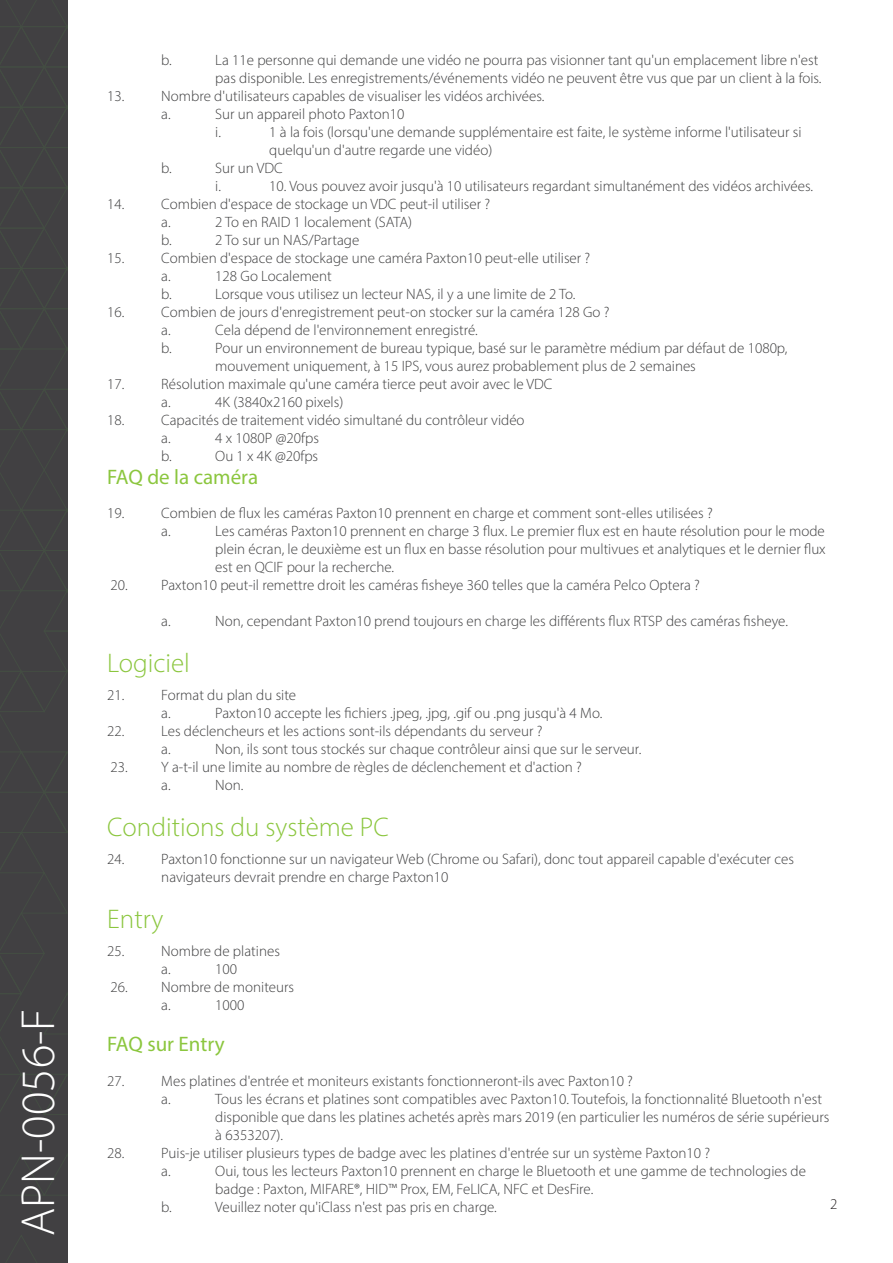
<style>
.page{position:relative;width:893px;height:1263px;background:#fff}
.page>*{position:absolute;margin:0;border:0;box-sizing:border-box;transform-origin:0 0}
.t1{font:300 48px "Myriad Pro";color:#fff}
.t2{font:300 27px "Myriad Pro";color:#8bc63e}
.t3{font:21px "Myriad Pro";color:#8bc63e}
.t4{font:300 15px/18px "Myriad Pro";color:#3e3e3f}
.t5{font:300 15px "Myriad Pro";color:#231f20}
</style>
<div class="page">
<div style="left:0;top:0;width:67px;height:1263px;background:#414042"></div>
<svg style="left:6px;top:1235px;width:31px;height:28px"></svg>
<svg style="left:0;top:0;width:67px;height:1196px"></svg>
<h1 class="t1" style="left:9px;top:1236px;width:229px;rotate:-90deg">APN-0056-F</h1>
<p class="t4" style="left:161px;top:51px;width:12px">b.</p>
<p class="t4" style="left:215px;top:51px;width:608px">La 11e personne qui demande une vidéo ne pourra pas visionner tant qu'un emplacement libre n'est pas disponible. Les enregistrements/événements vidéo ne peuvent être vus que par un client à la fois.</p>
<p class="t4" style="left:107px;top:87px;width:19px">13.</p>
<p class="t4" style="left:161px;top:87px;width:385px">Nombre d'utilisateurs capables de visualiser les vidéos archivées.</p>
<p class="t4" style="left:161px;top:105px;width:11px">a.</p>
<p class="t4" style="left:215px;top:105px;width:191px">Sur un appareil photo Paxton10</p>
<p class="t4" style="left:215px;top:123px;width:7px">i.</p>
<p class="t4" style="left:269px;top:123px;width:534px">1 à la fois (lorsqu'une demande supplémentaire est faite, le système informe l'utilisateur si quelqu'un d'autre regarde une vidéo)</p>
<p class="t4" style="left:161px;top:159px;width:12px">b.</p>
<p class="t4" style="left:215px;top:159px;width:69px">Sur un VDC</p>
<p class="t4" style="left:215px;top:177px;width:7px">i.</p>
<p class="t4" style="left:269px;top:177px;width:545px">10. Vous pouvez avoir jusqu'à 10 utilisateurs regardant simultanément des vidéos archivées.</p>
<p class="t4" style="left:107px;top:195px;width:19px">14.</p>
<p class="t4" style="left:161px;top:195px;width:330px">Combien d'espace de stockage un VDC peut-il utiliser ?</p>
<p class="t4" style="left:161px;top:213px;width:11px">a.</p>
<p class="t4" style="left:215px;top:213px;width:198px">2 To en RAID 1 localement (SATA)</p>
<p class="t4" style="left:161px;top:231px;width:12px">b.</p>
<p class="t4" style="left:215px;top:231px;width:145px">2 To sur un NAS/Partage</p>
<p class="t4" style="left:107px;top:249px;width:19px">15.</p>
<p class="t4" style="left:161px;top:249px;width:430px">Combien d'espace de stockage une caméra Paxton10 peut-elle utiliser ?</p>
<p class="t4" style="left:161px;top:267px;width:11px">a.</p>
<p class="t4" style="left:215px;top:267px;width:118px">128 Go Localement</p>
<p class="t4" style="left:161px;top:285px;width:12px">b.</p>
<p class="t4" style="left:215px;top:285px;width:362px">Lorsque vous utilisez un lecteur NAS, il y a une limite de 2 To.</p>
<p class="t4" style="left:107px;top:303px;width:19px">16.</p>
<p class="t4" style="left:161px;top:303px;width:450px">Combien de jours d'enregistrement peut-on stocker sur la caméra 128 Go ?</p>
<p class="t4" style="left:161px;top:321px;width:11px">a.</p>
<p class="t4" style="left:215px;top:321px;width:264px">Cela dépend de l'environnement enregistré.</p>
<p class="t4" style="left:161px;top:339px;width:12px">b.</p>
<p class="t4" style="left:215px;top:339px;width:574px">Pour un environnement de bureau typique, basé sur le paramètre médium par défaut de 1080p, mouvement uniquement, à 15 IPS, vous aurez probablement plus de 2 semaines</p>
<p class="t4" style="left:107px;top:375px;width:19px">17.</p>
<p class="t4" style="left:161px;top:375px;width:393px">Résolution maximale qu'une caméra tierce peut avoir avec le VDC</p>
<p class="t4" style="left:161px;top:393px;width:11px">a.</p>
<p class="t4" style="left:215px;top:393px;width:130px">4K (3840x2160 pixels)</p>
<p class="t4" style="left:107px;top:411px;width:19px">18.</p>
<p class="t4" style="left:161px;top:411px;width:365px">Capacités de traitement vidéo simultané du contrôleur vidéo</p>
<p class="t4" style="left:161px;top:429px;width:11px">a.</p>
<p class="t4" style="left:215px;top:429px;width:105px">4 x 1080P @20fps</p>
<p class="t4" style="left:161px;top:447px;width:12px">b.</p>
<p class="t4" style="left:215px;top:447px;width:104px">Ou 1 x 4K @20fps</p>
<p class="t3" style="left:107px;top:463px;width:152px">FAQ de la caméra</p>
<p class="t4" style="left:107px;top:504px;width:19px">19.</p>
<p class="t4" style="left:161px;top:504px;width:553px">Combien de flux les caméras Paxton10 prennent en charge et comment sont-elles utilisées ?</p>
<p class="t4" style="left:161px;top:522px;width:11px">a.</p>
<p class="t4" style="left:215px;top:522px;width:612px;text-align:justify">Les caméras Paxton10 prennent en charge 3 flux. Le premier flux est en haute résolution pour le mode plein écran, le deuxième est un flux en basse résolution pour multivues et analytiques et le dernier flux est en QCIF pour la recherche.</p>
<p class="t4" style="left:111px;top:576px;width:19px">20.</p>
<p class="t4" style="left:161px;top:576px;width:540px">Paxton10 peut-il remettre droit les caméras fisheye 360 telles que la caméra Pelco Optera ?</p>
<p class="t4" style="left:161px;top:612px;width:11px">a.</p>
<p class="t4" style="left:215px;top:612px;width:574px">Non, cependant Paxton10 prend toujours en charge les différents flux RTSP des caméras fisheye.</p>
<p class="t2" style="left:107px;top:647px;width:84px">Logiciel</p>
<p class="t4" style="left:107px;top:686px;width:19px">21.</p>
<p class="t4" style="left:161px;top:686px;width:136px">Format du plan du site</p>
<p class="t4" style="left:161px;top:704px;width:11px">a.</p>
<p class="t4" style="left:215px;top:704px;width:389px">Paxton10 accepte les fichiers .jpeg, .jpg, .gif ou .png jusqu'à 4 Mo.</p>
<p class="t4" style="left:107px;top:722px;width:19px">22.</p>
<p class="t4" style="left:161px;top:722px;width:383px">Les déclencheurs et les actions sont-ils dépendants du serveur ?</p>
<p class="t4" style="left:161px;top:740px;width:11px">a.</p>
<p class="t4" style="left:215px;top:740px;width:427px">Non, ils sont tous stockés sur chaque contrôleur ainsi que sur le serveur.</p>
<p class="t4" style="left:111px;top:758px;width:19px">23.</p>
<p class="t4" style="left:161px;top:758px;width:422px">Y a-t-il une limite au nombre de règles de déclenchement et d'action ?</p>
<p class="t4" style="left:161px;top:776px;width:11px">a.</p>
<p class="t4" style="left:215px;top:776px;width:30px">Non.</p>
<p class="t2" style="left:107px;top:811px;width:283px">Conditions du système PC</p>
<p class="t4" style="left:107px;top:850px;width:19px">24.</p>
<p class="t4" style="left:161px;top:850px;width:634px">Paxton10 fonctionne sur un navigateur Web (Chrome ou Safari), donc tout appareil capable d'exécuter ces navigateurs devrait prendre en charge Paxton10</p>
<p class="t2" style="left:107px;top:902px;width:58px">Entry</p>
<p class="t4" style="left:107px;top:942px;width:19px">25.</p>
<p class="t4" style="left:161px;top:942px;width:120px">Nombre de platines</p>
<p class="t4" style="left:161px;top:960px;width:11px">a.</p>
<p class="t4" style="left:215px;top:960px;width:23px">100</p>
<p class="t4" style="left:111px;top:978px;width:19px">26.</p>
<p class="t4" style="left:161px;top:978px;width:134px">Nombre de moniteurs</p>
<p class="t4" style="left:161px;top:996px;width:11px">a.</p>
<p class="t4" style="left:215px;top:996px;width:31px">1000</p>
<p class="t3" style="left:107px;top:1031px;width:119px">FAQ sur Entry</p>
<p class="t4" style="left:107px;top:1072px;width:19px">27.</p>
<p class="t4" style="left:161px;top:1072px;width:473px">Mes platines d'entrée et moniteurs existants fonctionneront-ils avec Paxton10 ?</p>
<p class="t4" style="left:161px;top:1090px;width:11px">a.</p>
<p class="t4" style="left:215px;top:1090px;width:616px">Tous les écrans et platines sont compatibles avec Paxton10. Toutefois, la fonctionnalité Bluetooth n'est disponible que dans les platines achetés après mars 2019 (en particulier les numéros de série supérieurs</p>
<p class="t4" style="left:215px;top:1126px;width:69px">à 6353207).</p>
<p class="t4" style="left:107px;top:1144px;width:19px">28.</p>
<p class="t4" style="left:161px;top:1144px;width:550px">Puis-je utiliser plusieurs types de badge avec les platines d'entrée sur un système Paxton10 ?</p>
<p class="t4" style="left:161px;top:1162px;width:11px">a.</p>
<p class="t4" style="left:215px;top:1162px;width:592px">Oui, tous les lecteurs Paxton10 prennent en charge le Bluetooth et une gamme de technologies de badge : Paxton, MIFARE®, HID™ Prox, EM, FeLICA, NFC et DesFire.</p>
<p class="t4" style="left:161px;top:1198px;width:12px">b.</p>
<p class="t4" style="left:215px;top:1198px;width:283px">Veuillez noter qu'iClass n'est pas pris en charge.</p>
<p class="t5" style="left:830px;top:1195px;width:9px">2</p>
</div>
